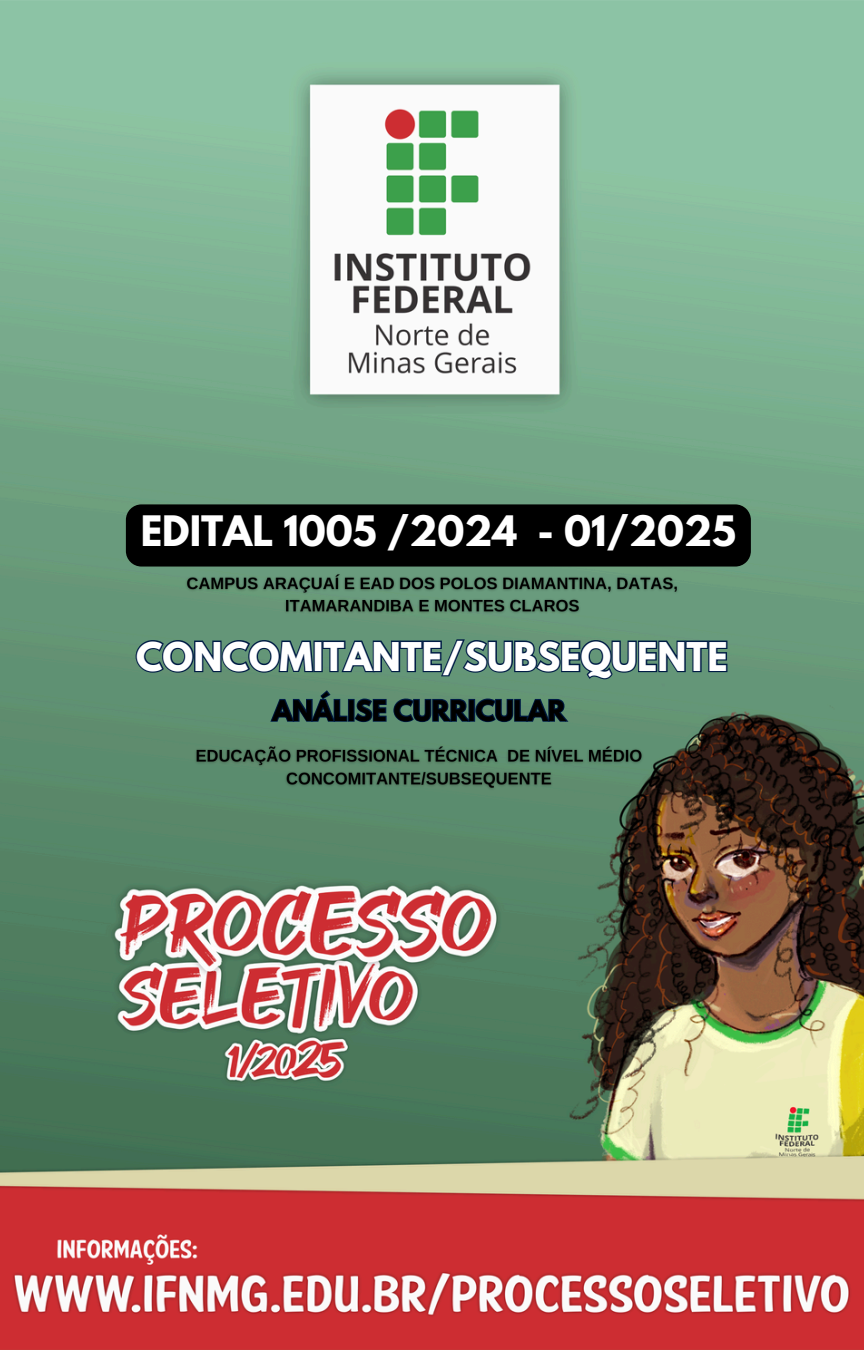
<style>
.page{position:relative;width:864px;height:1350px;background:#fff}
.page>*{position:absolute;margin:0;border:0;box-sizing:border-box;transform-origin:0 0}
.t1{font:700 37.12px "League Spartan";color:#fff}
.t2{font:700 35.1px "League Spartan";color:#fff}
.t3{font:700 25.2px "League Spartan";color:#000}
</style>
<div class="page">
<img style="left:0;top:0;width:864px;height:1350px">
<div style="left:126px;top:504px;width:625px;height:63px;background:#000"></div>
<img style="left:191px;top:742px;width:457px;height:52px">
<img style="left:181px;top:569px;width:502px;height:50px">
<h1 class="t1" style="left:141px;top:512px;width:597px">EDITAL 1005 /2024 - 01/2025</h1>
<p class="t2" style="left:136px;top:639px;width:593px">CONCOMITANTE/SUBSEQUENTE</p>
<p class="t3" style="left:272px;top:698px;width:295px">ANÁLISE CURRICULAR</p>
</div>
